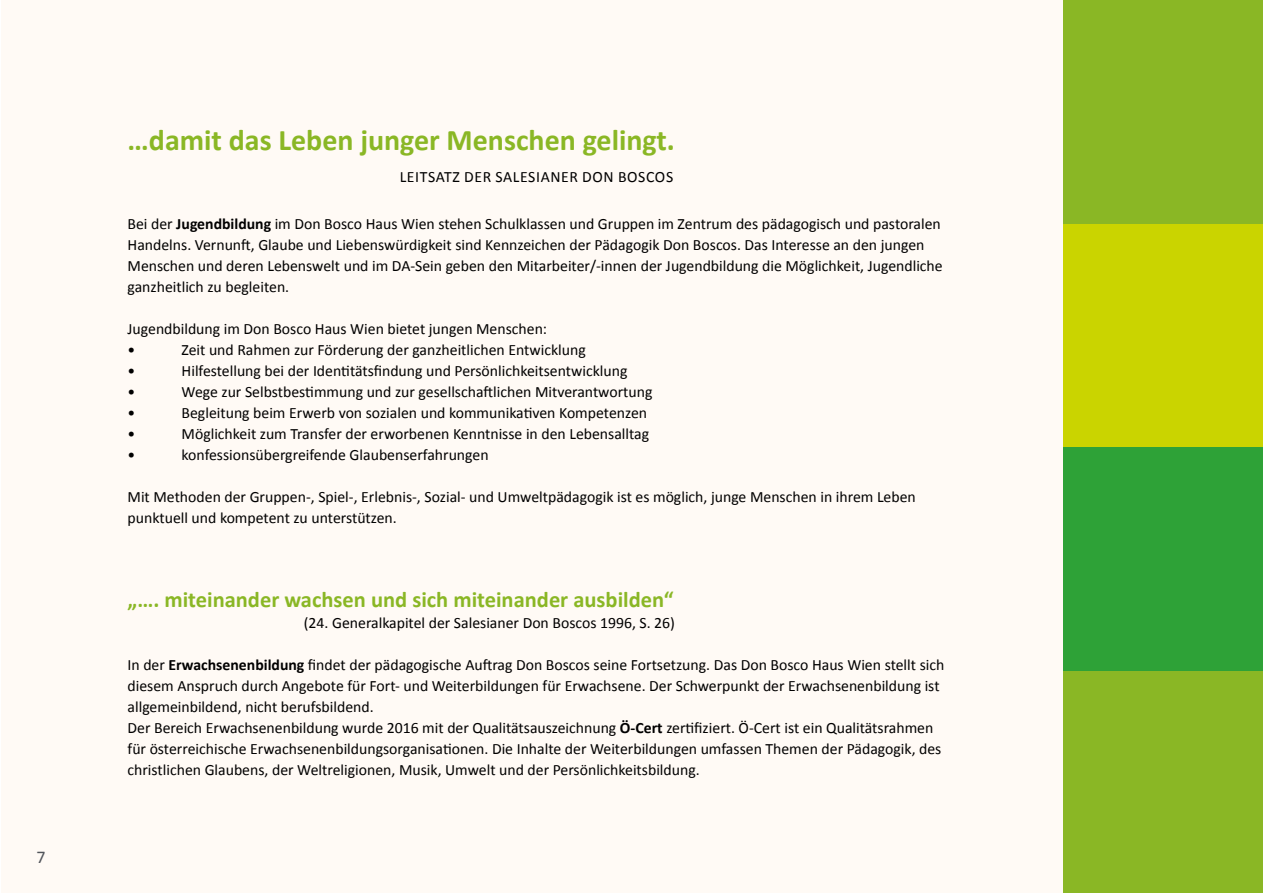
<style>
.page{position:relative;width:1263px;height:893px;background:#fff}
.page>*{position:absolute;margin:0;border:0;box-sizing:border-box;transform-origin:0 0}
.t1{font:700 30px "Calibri";color:#8ab725}
.t2{font:700 22.5px "Calibri";color:#8ab725}
.t3{font:18px "Calibri";color:#52555b}
.t4{font:15.75px/21px "Calibri";color:#000}
.t5{font:15.75px "Calibri";letter-spacing:.04em;color:#000}
.s1{font-weight:700}
</style>
<div class="page">
<div style="left:1px;top:0;width:1262px;height:893px;background:#fffaf5"></div>
<div style="left:1063px;top:0;width:200px;height:224px;background:#8ab725"></div>
<div style="left:1063px;top:224px;width:200px;height:224px;background:#cad400"></div>
<div style="left:1063px;top:448px;width:200px;height:223px;background:#2ea237"></div>
<div style="left:1063px;top:671px;width:200px;height:222px;background:#8ab725"></div>
<p class="t3" style="left:37px;top:845px;width:11px">7</p>
<h1 class="t1" style="left:128px;top:121px;width:549px">…damit das Leben junger Menschen gelingt.</h1>
<p class="t5" style="left:400px;top:167px;width:275px">LEITSATZ DER SALESIANER DON BOSCOS</p>
<p class="t4" style="left:128px;top:213px;width:817px">Bei der <span class="s1">Jugendbildung</span> im Don Bosco Haus Wien stehen Schulklassen und Gruppen im Zentrum des pädagogisch und pastoralen Handelns. Vernunft, Glaube und Liebenswürdigkeit sind Kennzeichen der Pädagogik Don Boscos. Das Interesse an den jungen Menschen und deren Lebenswelt und im DA-Sein geben den Mitarbeiter/-innen der Jugendbildung die Möglichkeit, Jugendliche ganzheitlich zu begleiten.</p>
<p class="t4" style="left:128px;top:318px;width:421px">Jugendbildung im Don Bosco Haus Wien bietet jungen Menschen: •</p>
<p class="t4" style="left:182px;top:339px;width:406px">Zeit und Rahmen zur Förderung der ganzheitlichen Entwicklung</p>
<p class="t4" style="left:128px;top:360px;width:9px">•</p>
<p class="t4" style="left:182px;top:360px;width:447px">Hilfestellung bei der Identitätsfindung und Persönlichkeitsentwicklung</p>
<p class="t4" style="left:128px;top:381px;width:9px">•</p>
<p class="t4" style="left:182px;top:381px;width:472px">Wege zur Selbstbestimmung und zur gesellschaftlichen Mitverantwortung</p>
<p class="t4" style="left:128px;top:402px;width:9px">•</p>
<p class="t4" style="left:182px;top:402px;width:467px">Begleitung beim Erwerb von sozialen und kommunikativen Kompetenzen</p>
<p class="t4" style="left:128px;top:423px;width:9px">•</p>
<p class="t4" style="left:182px;top:423px;width:469px">Möglichkeit zum Transfer der erworbenen Kenntnisse in den Lebensalltag</p>
<p class="t4" style="left:128px;top:444px;width:9px">•</p>
<p class="t4" style="left:182px;top:444px;width:309px">konfessionsübergreifende Glaubenserfahrungen</p>
<p class="t4" style="left:128px;top:486px;width:790px">Mit Methoden der Gruppen-, Spiel-, Erlebnis-, Sozial- und Umweltpädagogik ist es möglich, junge Menschen in ihrem Leben punktuell und kompetent zu unterstützen.</p>
<h2 class="t2" style="left:128px;top:585px;width:547px">„…. miteinander wachsen und sich miteinander ausbilden“</h2>
<p class="t4" style="left:304px;top:612px;width:373px">(24. Generalkapitel der Salesianer Don Boscos 1996, S. 26)</p>
<p class="t4" style="left:128px;top:654px;width:818px">In der <span class="s1">Erwachsenenbildung</span> findet der pädagogische Auftrag Don Boscos seine Fortsetzung. Das Don Bosco Haus Wien stellt sich diesem Anspruch durch Angebote für Fort- und Weiterbildungen für Erwachsene. Der Schwerpunkt der Erwachsenenbildung ist allgemeinbildend, nicht berufsbildend.<br>Der Bereich Erwachsenenbildung wurde 2016 mit der Qualitätsauszeichnung <span class="s1">Ö-Cert</span> zertifiziert. Ö-Cert ist ein Qualitätsrahmen für österreichische Erwachsenenbildungsorganisationen. Die Inhalte der Weiterbildungen umfassen Themen der Pädagogik, des christlichen Glaubens, der Weltreligionen, Musik, Umwelt und der Persönlichkeitsbildung.</p>
</div>
